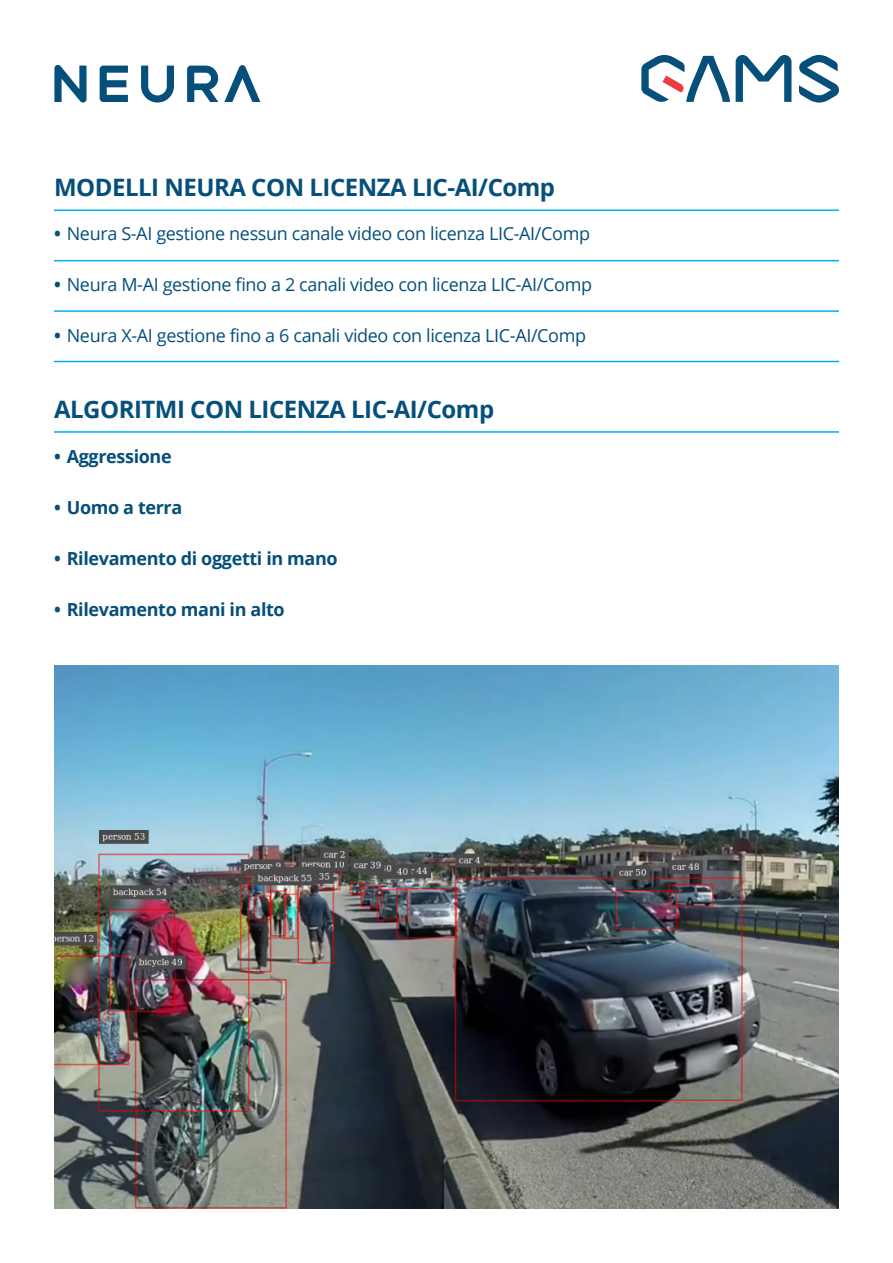
<style>
.page{position:relative;width:893px;height:1263px;background:#fff}
.page>*{position:absolute;margin:0;border:0;box-sizing:border-box;transform-origin:0 0}
.t1{font:700 52.5px "Havelock Titling";letter-spacing:-.05em;color:#054f7a}
.t2{font:700 24px "Open Sans";letter-spacing:-.02em;color:#054f7a}
.t3{font:18px "Open Sans";letter-spacing:-.02em;color:#054f7a}
.t4{font:700 18px "Open Sans";letter-spacing:-.02em;color:#054f7a}
.s1{font-weight:700}
</style>
<div class="page">
<hr style="left:54px;top:431px;width:785px;height:2px;background:#00aeef">
<img style="left:54px;top:665px;width:785px;height:544px">
<hr style="left:54px;top:310px;width:785px;height:2px;background:#00aeef">
<hr style="left:54px;top:260px;width:785px;height:1px;background:#00aeef">
<hr style="left:54px;top:210px;width:785px;height:1px;background:#00aeef">
<hr style="left:54px;top:361px;width:785px;height:1px;background:#00aeef">
<svg style="left:736px;top:55px;width:55px;height:47px"></svg>
<svg style="left:641px;top:55px;width:89px;height:47px"></svg>
<svg style="left:799px;top:55px;width:40px;height:48px"></svg>
<h1 class="t1" style="left:47px;top:40px;width:220px">NEURA</h1>
<h2 class="t2" style="left:54px;top:170px;width:503px">MODELLI NEURA CON LICENZA LIC-AI/Comp</h2>
<p class="t3" style="left:54px;top:221px;width:538px"><span class="s1">•</span> Neura S-AI gestione nessun canale video con licenza LIC-AI/Comp</p>
<p class="t3" style="left:54px;top:272px;width:540px"><span class="s1">•</span> Neura M-AI gestione fino a 2 canali video con licenza LIC-AI/Comp</p>
<p class="t3" style="left:54px;top:323px;width:534px"><span class="s1">•</span> Neura X-AI gestione fino a 6 canali video con licenza LIC-AI/Comp</p>
<h2 class="t2" style="left:54px;top:392px;width:442px">ALGORITMI CON LICENZA LIC-AI/Comp</h2>
<p class="t4" style="left:54px;top:443px;width:119px">• Aggressione</p>
<p class="t4" style="left:54px;top:494px;width:130px">• Uomo a terra</p>
<p class="t4" style="left:54px;top:545px;width:285px">• Rilevamento di oggetti in mano</p>
<p class="t4" style="left:54px;top:596px;width:232px">• Rilevamento mani in alto</p>
</div>
